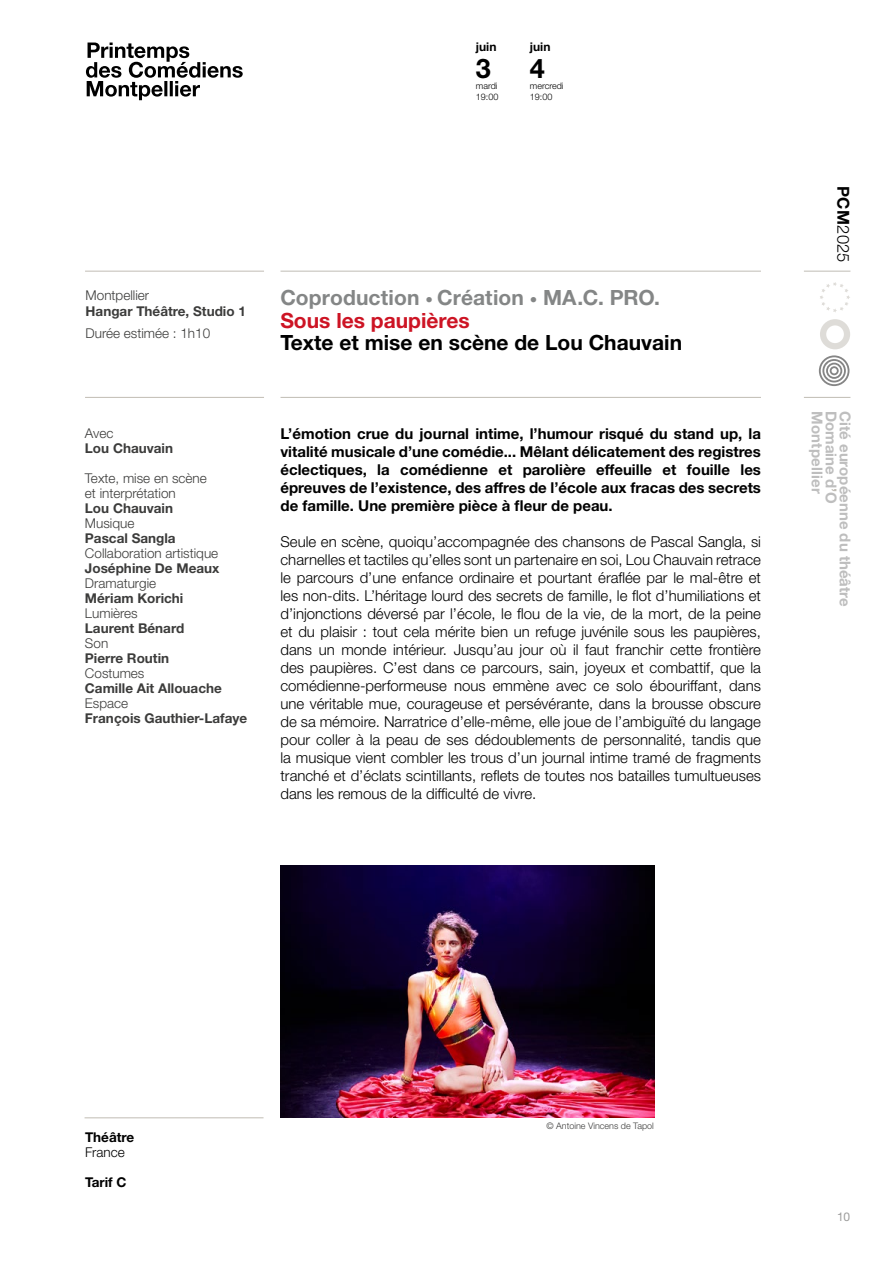
<style>
.page{position:relative;width:893px;height:1263px;background:#fff}
.page>*{position:absolute;margin:0;border:0;box-sizing:border-box;transform-origin:0 0}
.t1{font:700 27px "Helvetica Neue LT Std";color:#000}
.t2{font:700 21px/22.5px "Helvetica Neue LT Std";color:#848686}
.t3{font:700 21px "Helvetica Neue LT Std";color:#000}
.t4{font:300 16.5px "Helvetica Neue LT Std";color:#000}
.t5{font:300 15px/18px "Helvetica Neue LT Std";color:#000;text-align:justify}
.t6{font:700 15px/18px "Helvetica Neue LT Std";color:#000;text-align:justify}
.t7{font:700 15px/27.8px "Helvetica Neue LT Std";color:#bebebe}
.t8{font:700 13.5px "Helvetica Neue LT Std";color:#3c3c3b}
.t9{font:300 13.5px/15px "Helvetica Neue LT Std";color:#3c3c3b}
.t10{font:700 13.5px "Helvetica Neue LT Std";color:#000}
.t11{font:300 13.5px "Helvetica Neue LT Std";color:#000}
.t12{font:700 12px "Helvetica Neue LT Std";color:#000}
.t13{font:12px "Helvetica Neue LT Std";color:#9d9d9c}
.t14{font:300 9px "Helvetica Neue LT Std";color:#000}
.t15{font:300 9px "Helvetica Neue LT Std";color:#3c3c3b}
.s1{font-size:15px}
.s2{color:#cd1424}
.s3{font-weight:700}
.s4{color:#c0bcb4}
</style>
<div class="page">
<hr style="left:281px;top:271px;width:480px;height:1px;background:#c0bcb4">
<hr style="left:281px;top:397px;width:480px;height:1px;background:#c0bcb4">
<hr style="left:804px;top:271px;width:46px;height:1px;background:#c0bcb4">
<div style="left:820px;top:319px;width:30px;height:30px;border:6px solid #c0bcb4;border-radius:50%"></div>
<svg style="left:820px;top:282px;width:30px;height:30px"></svg>
<svg style="left:819px;top:355px;width:30px;height:31px"></svg>
<hr style="left:804px;top:397px;width:46px;height:1px;background:#c0bcb4">
<svg style="left:86px;top:43px;width:157px;height:57px"></svg>
<hr style="left:85px;top:271px;width:179px;height:1px;background:#c1bcb4">
<hr style="left:85px;top:397px;width:179px;height:1px;background:#c1bcb4">
<hr style="left:85px;top:1117px;width:179px;height:1px;background:#c0bcb4">
<img style="left:281px;top:866px;width:374px;height:251px">
<p class="t12" style="left:476px;top:39px;width:22px">juin</p>
<p class="t12" style="left:530px;top:39px;width:22px">juin</p>
<h1 class="t1" style="left:476px;top:52px;width:17px">3</h1>
<h1 class="t1" style="left:530px;top:52px;width:17px">4</h1>
<p class="t14" style="left:476px;top:80px;width:23px">mardi</p>
<p class="t14" style="left:530px;top:80px;width:35px">mercredi</p>
<p class="t14" style="left:476px;top:91px;width:24px">19:00</p>
<p class="t14" style="left:530px;top:91px;width:24px">19:00</p>
<p class="t9" style="left:86px;top:287px;width:65px">Montpellier</p>
<p class="t8" style="left:86px;top:303px;width:162px">Hangar Théâtre, Studio 1</p>
<p class="t9" style="left:86px;top:325px;width:126px">Durée estimée : 1h10</p>
<p class="t9" style="left:85px;top:425px;width:30px">Avec</p>
<p class="t8" style="left:85px;top:440px;width:90px">Lou Chauvain</p>
<p class="t9" style="left:85px;top:470px;width:123px">Texte, mise en scène et interprétation</p>
<p class="t8" style="left:85px;top:500px;width:90px">Lou Chauvain</p>
<p class="t9" style="left:85px;top:515px;width:51px">Musique</p>
<p class="t8" style="left:85px;top:530px;width:92px">Pascal Sangla</p>
<p class="t9" style="left:85px;top:545px;width:135px">Collaboration artistique</p>
<p class="t8" style="left:85px;top:560px;width:136px">Joséphine De Meaux</p>
<p class="t9" style="left:85px;top:575px;width:73px">Dramaturgie</p>
<p class="t8" style="left:85px;top:590px;width:100px">Mériam Korichi</p>
<p class="t9" style="left:85px;top:605px;width:54px">Lumières</p>
<p class="t8" style="left:85px;top:620px;width:101px">Laurent Bénard</p>
<p class="t9" style="left:85px;top:635px;width:25px">Son</p>
<p class="t8" style="left:85px;top:650px;width:86px">Pierre Routin</p>
<p class="t9" style="left:85px;top:665px;width:61px">Costumes</p>
<p class="t8" style="left:85px;top:680px;width:138px">Camille Ait Allouache</p>
<p class="t9" style="left:85px;top:695px;width:45px">Espace</p>
<p class="t8" style="left:85px;top:710px;width:164px">François Gauthier-Lafaye</p>
<h2 class="t2" style="left:280px;top:286px;width:381px">Coproduction <span class="s1">•</span> Création <span class="s1">•</span> MA.C. PRO.<br><span class="s2">Sous les paupières</span></h2>
<h2 class="t3" style="left:280px;top:330px;width:403px">Texte et mise en scène de Lou Chauvain</h2>
<p class="t6" style="left:281px;top:424px;width:482px">L’émotion crue du journal intime, l’humour risqué du stand up, la vitalité musicale d’une comédie... Mêlant délicatement des registres éclectiques, la comédienne et parolière effeuille et fouille les épreuves de l’existence, des affres de l’école aux fracas des secrets de famille. Une première pièce à fleur de peau.</p>
<p class="t5" style="left:281px;top:532px;width:482px">Seule en scène, quoiqu’accompagnée des chansons de Pascal Sangla, si charnelles et tactiles qu’elles sont un partenaire en soi, Lou Chauvain retrace le parcours d’une enfance ordinaire et pourtant éraflée par le mal-être et les non-dits. L’héritage lourd des secrets de famille, le flot d’humiliations et d’injonctions déversé par l’école, le flou de la vie, de la mort, de la peine et du plaisir : tout cela mérite bien un refuge juvénile sous les paupières, dans un monde intérieur. Jusqu’au jour où il faut franchir cette frontière des paupières. C’est dans ce parcours, sain, joyeux et combattif, que la comédienne-performeuse nous emmène avec ce solo ébouriffant, dans une véritable mue, courageuse et persévérante, dans la brousse obscure de sa mémoire. Narratrice d’elle-même, elle joue de l’ambiguïté du langage pour coller à la peau de ses dédoublements de personnalité, tandis que la musique vient combler les trous d’un journal intime tramé de fragments tranché et d’éclats scintillants, reflets de toutes nos batailles tumultueuses dans les remous de la difficulté de vivre.</p>
<p class="t4" style="left:853px;top:186px;width:79px;rotate:90deg"><span class="s3">PCM</span>2025</p>
<p class="t7" style="left:859px;top:411px;width:197px;rotate:90deg">Cité européenne du théâtre<br>Montpellier</p>
<p class="t7" style="left:845px;top:411px;width:94px;rotate:90deg">Domaine d<span class="s4">’</span>O</p>
<p class="t10" style="left:85px;top:1129px;width:51px">Théâtre</p>
<p class="t11" style="left:85px;top:1144px;width:41px">France</p>
<p class="t10" style="left:85px;top:1174px;width:43px">Tarif C</p>
<p class="t15" style="left:546px;top:1120px;width:109px">© Antoine Vincens de Tapol</p>
<p class="t13" style="left:837px;top:1209px;width:14px">10</p>
</div>
